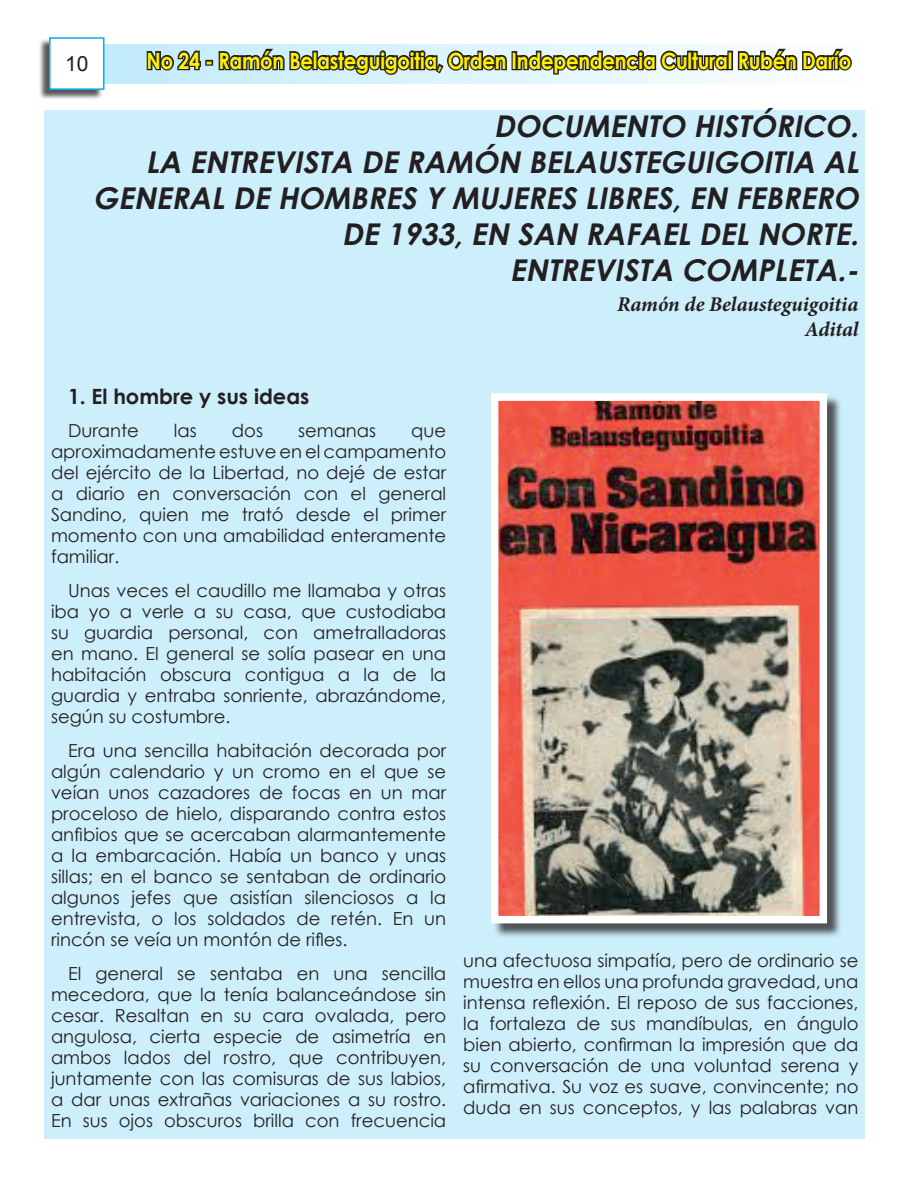
<style>
.page{position:relative;width:918px;height:1188px;background:#fff}
.page>*{position:absolute;margin:0;border:0;box-sizing:border-box;transform-origin:0 0}
.t1{font:italic 700 30px/36px "Century Gothic";color:#231f20;text-align:right}
.t2{font:700 22.35px "Century Gothic";letter-spacing:-.01em;color:#fff101;scale:.87 1}
.t3{font:italic 700 21px/25.2px "Minion Pro";letter-spacing:-.005em;color:#231f20;text-align:right}
.t4{font:700 21px "Century Gothic";color:#231f20}
.t5{font:21px "Arial";color:#231f20}
.t6{font:18px/21px "Century Gothic";color:#231f20;text-align:justify}
</style>
<div class="page">
<div style="left:94px;top:44px;width:764px;height:39px;background:linear-gradient(to right,#c0eafb,#fdfefe)"></div>
<div style="left:44px;top:110px;width:821px;height:1029px;background:#cdeffb"></div>
<div style="left:38px;top:39px;width:65px;height:62px;background:#231f20;opacity:.75"></div>
<div style="left:49px;top:37px;width:55px;height:53px;background:#fff;border:2px solid #00aeef"></div>
<svg style="left:145px;top:46px;width:58px;height:29px;background:#7b8d95"></svg>
<div style="left:205px;top:60px;width:8px;height:6px;border:3px solid #231f20"></div>
<svg style="left:217px;top:47px;width:291px;height:30px;background:#7e8a90"></svg>
<div style="left:512px;top:51px;width:5px;height:19px;border:3px solid #231f20"></div>
<svg style="left:515px;top:48px;width:215px;height:28px;background:#85898c"></svg>
<div style="left:727px;top:51px;width:6px;height:19px;border:3px solid #231f20"></div>
<svg style="left:736px;top:47px;width:118px;height:27px"></svg>
<div style="left:493px;top:395px;width:349px;height:544px;background:#231f20;opacity:.75"></div>
<img style="left:500px;top:402px;width:318px;height:512px">
<div style="left:491px;top:393px;width:336px;height:530px;border:8px solid #fff"></div>
<p class="t5" style="left:65px;top:49px;width:25px">10</p>
<p class="t2" style="left:147px;top:44px;width:811px">No 24 - Ramón Belasteguigoitia, Orden Independencia Cultural Rubén Darío</p>
<h1 class="t1" style="left:93px;top:107px;width:775px">DOCUMENTO HISTÓRICO.<br>LA ENTREVISTA DE RAMÓN BELAUSTEGUIGOITIA AL GENERALDE HOMBRES Y MUJERES LIBRES,EN FEBRERO DE 1933,EN SAN RAFAELDELNORTE.<br>ENTREVISTA COMPLETA.-</h1>
<p class="t3" style="left:617px;top:291px;width:243px">Ramón de Belausteguigoitia<br>Adital</p>
<p class="t4" style="left:68px;top:380px;width:243px">1. El hombre y sus ideas</p>
<p class="t6" style="left:68px;top:420px;width:72px">Durante</p>
<p class="t6" style="left:174px;top:420px;width:24px">las</p>
<p class="t6" style="left:232px;top:420px;width:33px">dos</p>
<p class="t6" style="left:298px;top:420px;width:80px">semanas</p>
<p class="t6" style="left:51px;top:420px;width:397px;text-indent:360px">que aproximadamente estuve en el campamento del ejército de la Libertad, no dejé de estar a diario en conversación con el general Sandino, quien me trató desde el primer momento con una amabilidad enteramente familiar.</p>
<p class="t6" style="left:51px;top:580px;width:397px;text-indent:17px">Unas veces el caudillo me llamaba y otras iba yo a verle a su casa, que custodiaba su guardia personal, con ametralladoras en mano. El general se solía pasear en una habitación obscura contigua a la de la guardia y entraba sonriente, abrazándome, según su costumbre.</p>
<p class="t6" style="left:51px;top:740px;width:397px;text-indent:17px">Era una sencilla habitación decorada por algún calendario y un cromo en el que se veían unos cazadores de focas en un mar proceloso de hielo, disparando contra estos anfibios que se acercaban alarmantemente a la embarcación. Había un banco y unas sillas; en el banco se sentaban de ordinario algunos jefes que asistían silenciosos a la entrevista, o los soldados de retén. En un rincón se veía un montón de rifles.</p>
<p class="t6" style="left:51px;top:963px;width:397px;text-indent:17px">El general se sentaba en una sencilla mecedora, que la tenía balanceándose sin cesar. Resaltan en su cara ovalada, pero angulosa, cierta especie de asimetría en ambos lados del rostro, que contribuyen, juntamente con las comisuras de sus labios, a dar unas extrañas variaciones a su rostro.<br>En sus ojos obscuros brilla con frecuencia</p>
<p class="t6" style="left:463px;top:949px;width:397px">una afectuosa simpatía, pero de ordinario se muestra en ellos una profunda gravedad, una intensa reflexión. El reposo de sus facciones, la fortaleza de sus mandíbulas, en ángulo bien abierto, confirman la impresión que da su conversación de una voluntad serena y afirmativa. Su voz es suave, convincente; no duda en sus conceptos, y las palabras van</p>
</div>
